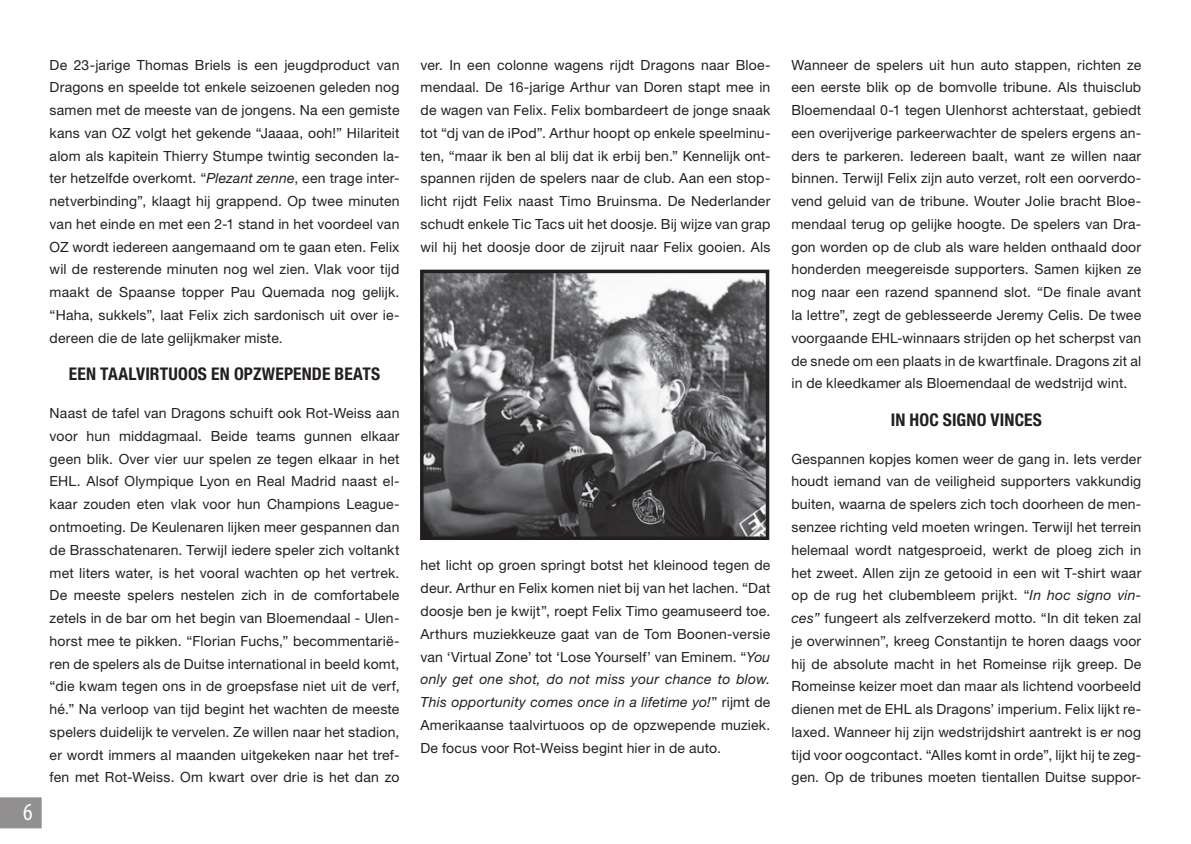
<style>
.page{position:relative;width:1191px;height:844px;background:#fff}
.page>*{position:absolute;margin:0;border:0;box-sizing:border-box;transform-origin:0 0}
.t1{font:condensed 24.5px "Myriad Pro";color:#fff}
.t2{font:700 condensed 17.5px "Helvetica Neue LT Std";letter-spacing:.01em;color:#231f20}
.t3{font:14px/22.8px "Helvetica Neue LT Std";letter-spacing:.015em;color:#231f20;text-align:justify}
.s1{font-style:italic}
</style>
<div class="page">
<svg style="left:0;top:797px;width:42px;height:31px"></svg>
<img style="left:425px;top:274px;width:339px;height:261px">
<div style="left:420px;top:269px;width:349px;height:271px;border:4px solid #231f20"></div>
<h1 class="t1" style="left:23px;top:798px;width:11px">6</h1>
<p class="t3" style="left:50px;top:53px;width:351px">De 23-jarige Thomas Briels is een jeugdproduct van Dragons en speelde tot enkele seizoenen geleden nog samen met de meeste van de jongens. Na een gemiste kans van OZ volgt het gekende “Jaaaa, ooh!” Hilariteit alom als kapitein Thierry Stumpe twintig seconden la&shy;ter hetzelfde overkomt. “<span class="s1">Plezant zenne</span>, een trage inter&shy;netverbinding”, klaagt hij grappend. Op twee minuten van het einde en met een 2-1 stand in het voordeel van OZ wordt iedereen aangemaand om te gaan eten. Felix wil de resterende minuten nog wel zien. Vlak voor tijd maakt de Spaanse topper Pau Quemada nog gelijk. “Haha, sukkels”, laat Felix zich sardonisch uit over ie&shy;dereen die de late gelijkmaker miste.</p>
<p class="t2" style="left:69px;top:363px;width:86px">EEN TAALVIRTUOOS</p>
<p class="t2" style="left:211px;top:363px;width:62px">EN OPZWEPENDE</p>
<p class="t2" style="left:335px;top:363px;width:10px">BEATS</p>
<p class="t3" style="left:50px;top:401px;width:351px">Naast de tafel van Dragons schuift ook Rot-Weiss aan voor hun middagmaal. Beide teams gunnen elkaar geen blik. Over vier uur spelen ze tegen elkaar in het EHL. Alsof Olympique Lyon en Real Madrid naast el&shy;kaar zouden eten vlak voor hun Champions League&shy;ontmoeting. De Keulenaren lijken meer gespannen dan de Brasschatenaren. Terwijl iedere speler zich voltankt met liters water, is het vooral wachten op het vertrek.<br>De meeste spelers nestelen zich in de comfortabele zetels in de bar om het begin van Bloemendaal - Ulen&shy;horst mee te pikken. “Florian Fuchs,” becommentarië&shy;ren de spelers als de Duitse international in beeld komt, “die kwam tegen ons in de groepsfase niet uit de verf, hé.” Na verloop van tijd begint het wachten de meeste spelers duidelijk te vervelen. Ze willen naar het stadion, er wordt immers al maanden uitgekeken naar het tref&shy;fen met Rot-Weiss. Om kwart over drie is het dan zo</p>
<p class="t3" style="left:420px;top:53px;width:351px">ver. In een colonne wagens rijdt Dragons naar Bloe&shy;mendaal. De 16-jarige Arthur van Doren stapt mee in de wagen van Felix. Felix bombardeert de jonge snaak tot “dj van de iPod”. Arthur hoopt op enkele speelminu&shy;ten, “maar ik ben al blij dat ik erbij ben.” Kennelijk ont&shy;spannen rijden de spelers naar de club. Aan een stop&shy;licht rijdt Felix naast Timo Bruinsma. De Nederlander schudt enkele Tic Tacs uit het doosje. Bij wijze van grap wil hij het doosje door de zijruit naar Felix gooien. Als</p>
<p class="t3" style="left:420px;top:553px;width:351px">het licht op groen springt botst het kleinood tegen de deur. Arthur en Felix komen niet bij van het lachen. “Dat doosje ben je kwijt”, roept Felix Timo geamuseerd toe.<br>Arthurs muziekkeuze gaat van de Tom Boonen-versie van ‘Virtual Zone’ tot ‘Lose Yourself’ van Eminem. “<span class="s1">You only get one shot, do not miss your chance to blow.<br>This opportunity comes once in a lifetime yo!</span>” rijmt de Amerikaanse taalvirtuoos op de opzwepende muziek.<br>De focus voor Rot-Weiss begint hier in de auto.</p>
<p class="t3" style="left:791px;top:53px;width:351px">Wanneer de spelers uit hun auto stappen, richten ze een eerste blik op de bomvolle tribune. Als thuisclub Bloemendaal 0-1 tegen Ulenhorst achterstaat, gebiedt een overijverige parkeerwachter de spelers ergens an&shy;ders te parkeren. Iedereen baalt, want ze willen naar binnen. Terwijl Felix zijn auto verzet, rolt een oorverdo&shy;vend geluid van de tribune. Wouter Jolie bracht Bloe&shy;mendaal terug op gelijke hoogte. De spelers van Dra&shy;gon worden op de club als ware helden onthaald door honderden meegereisde supporters. Samen kijken ze nog naar een razend spannend slot. “De finale avant la lettre”, zegt de geblesseerde Jeremy Celis. De twee voorgaande EHL-winnaars strijden op het scherpst van de snede om een plaats in de kwartfinale. Dragons zit al in de kleedkamer als Bloemendaal de wedstrijd wint.</p>
<p class="t2" style="left:890px;top:409px;width:30px">IN HOC</p>
<p class="t2" style="left:943px;top:409px;width:10px">SIGNO</p>
<p class="t2" style="left:990px;top:409px;width:19px">VINCES</p>
<p class="t3" style="left:791px;top:447px;width:351px">Gespannen kopjes komen weer de gang in. Iets verder houdt iemand van de veiligheid supporters vakkundig buiten, waarna de spelers zich toch doorheen de men&shy;senzee richting veld moeten wringen. Terwijl het terrein helemaal wordt natgesproeid, werkt de ploeg zich in het zweet. Allen zijn ze getooid in een wit T-shirt waar op de rug het clubembleem prijkt. “<span class="s1">In hoc signo vin&shy;ces”</span> fungeert als zelfverzekerd motto. “In dit teken zal je overwinnen”, kreeg Constantijn te horen daags voor hij de absolute macht in het Romeinse rijk greep. De Romeinse keizer moet dan maar als lichtend voorbeeld dienen met de EHL als Dragons’ imperium. Felix lijkt re&shy;laxed. Wanneer hij zijn wedstrijdshirt aantrekt is er nog tijd voor oogcontact. “Alles komt in orde”, lijkt hij te zeg&shy;gen. Op de tribunes moeten tientallen Duitse suppor-</p>
</div>
